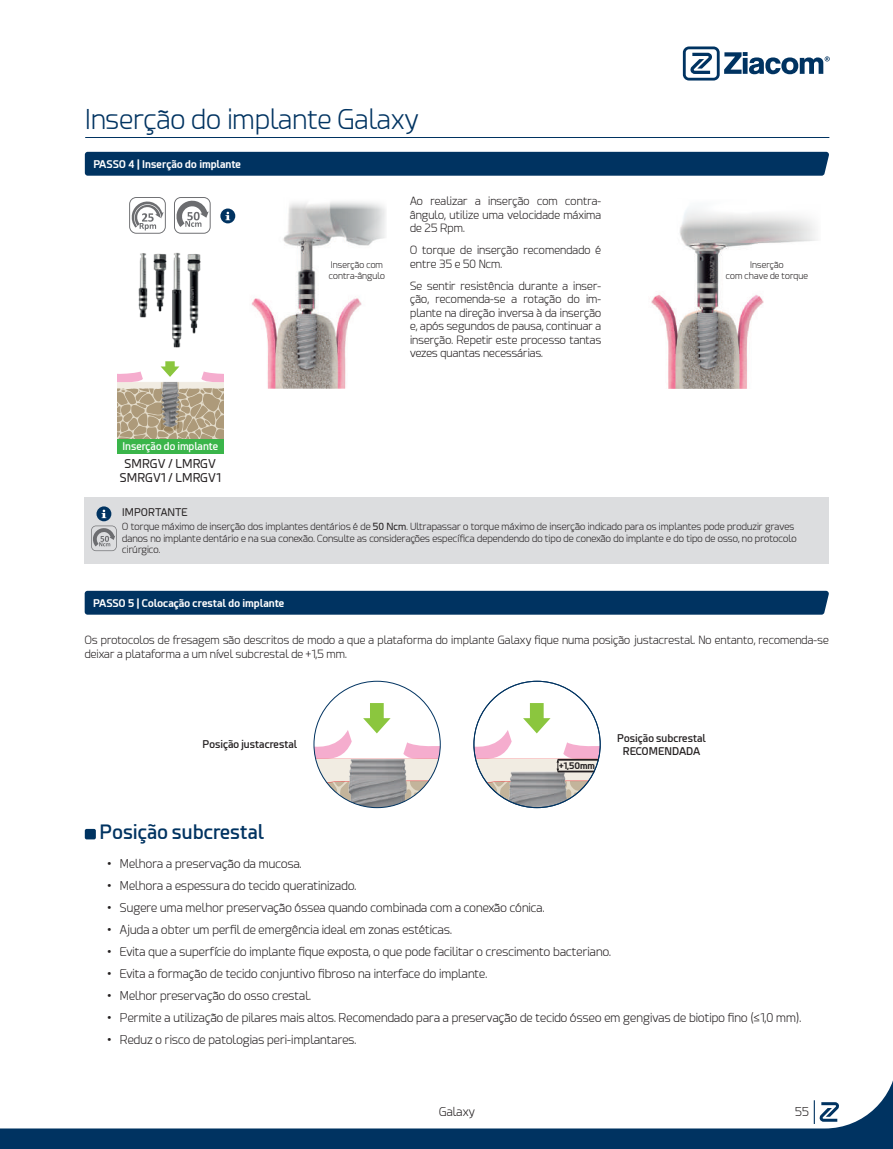
<style>
.page{position:relative;width:893px;height:1149px;background:#fff}
.page>*{position:absolute;margin:0;border:0;box-sizing:border-box;transform-origin:0 0}
.t1{font:300 27px "Esphimere";color:#003361}
.t2{font:600 19.5px "Esphimere";color:#003361}
.t3{font:300 12px "Esphimere";color:#231f20}
.t4{font:12px/14.4px "Esphimere";color:#231f20;text-align:center}
.t5{font:300 11.25px/13.5px "Esphimere";color:#231f20;text-align:justify}
.t6{font:700 10.5px "Esphimere";color:#fff}
.t7{font:600 10.5px/12.3px "Esphimere";color:#231f20;text-align:center}
.t8{font:600 10.5px "Esphimere";color:#fff}
.t9{font:10.5px "Esphimere";color:#231f20}
.t10{font:300 9.75px/11.7px "Esphimere";color:#231f20}
.t11{font:300 9px/10.8px "Esphimere";color:#231f20;text-align:center}
.t12{font:700 9px "Esphimere";color:#231f20}
.s1{font-weight:400}
</style>
<div class="page">
<img style="left:651px;top:208px;width:166px;height:180px">
<img style="left:251px;top:201px;width:135px;height:187px">
<div style="left:85px;top:152px;width:744px;height:24px;background:#003361"></div>
<div style="left:115px;top:439px;width:109px;height:14px;background:#3ab54a"></div>
<svg style="left:129px;top:197px;width:37px;height:37px"></svg>
<svg style="left:174px;top:197px;width:37px;height:37px"></svg>
<div style="left:112px;top:373px;width:5px;height:80px;background:#fff"></div>
<svg style="left:117px;top:361px;width:107px;height:78px"></svg>
<img style="left:162px;top:382px;width:16px;height:44px">
<img style="left:138px;top:253px;width:8px;height:65px">
<img style="left:172px;top:252px;width:9px;height:96px">
<img style="left:146px;top:252px;width:27px;height:66px">
<img style="left:180px;top:252px;width:21px;height:89px">
<svg style="left:220px;top:208px;width:15px;height:15px"></svg>
<svg style="left:225px;top:212px;width:5px;height:8px"></svg>
<div style="left:85px;top:497px;width:744px;height:66px;background:#dcdddf"></div>
<svg style="left:96px;top:506px;width:15px;height:15px"></svg>
<svg style="left:102px;top:509px;width:4px;height:9px"></svg>
<svg style="left:91px;top:525px;width:26px;height:26px"></svg>
<hr style="left:85px;top:137px;width:744px;height:1px;background:#003361">
<div style="left:85px;top:590px;width:744px;height:24px;background:#003361"></div>
<div style="left:85px;top:828px;width:11px;height:11px;background:#003361;border-radius:2px"></div>
<svg style="left:314px;top:702px;width:126px;height:106px"></svg>
<img style="left:348px;top:758px;width:59px;height:49px">
<svg style="left:474px;top:702px;width:126px;height:106px"></svg>
<svg style="left:683px;top:46px;width:147px;height:34px"></svg>
<svg style="left:0;top:1080px;width:893px;height:68px"></svg>
<svg style="left:814px;top:1099px;width:25px;height:24px"></svg>
<h1 class="t1" style="left:85px;top:104px;width:335px">Inserção do implante Galaxy</h1>
<p class="t6" style="left:93px;top:157px;width:149px">PASSO 4 | Inserção do implante</p>
<p class="t11" style="left:329px;top:259px;width:58px;text-align:left">Inserção com contra-ângulo</p>
<p class="t5" style="left:410px;top:194px;width:193px">Ao realizar a inserção com contra&shy;ângulo, utilize uma velocidade máxima de 25 Rpm.</p>
<p class="t5" style="left:410px;top:243px;width:193px">O torque de inserção recomendado é entre 35 e 50 Ncm.</p>
<p class="t5" style="left:410px;top:279px;width:193px">Se sentir resistência durante a inser&shy;ção, recomenda-se a rotação do im&shy;plante na direção inversa à da inserção e, após segundos de pausa, continuar a inserção. Repetir este processo tantas vezes quantas necessárias.</p>
<p class="t11" style="left:726px;top:259px;width:84px">Inserção<br>com chave de torque</p>
<p class="t8" style="left:122px;top:440px;width:97px">Inserção do implante</p>
<p class="t4" style="left:120px;top:456px;width:102px">SMRGV / LMRGV<br>SMRGV1 / LMRGV1</p>
<p class="t9" style="left:122px;top:506px;width:67px">IMPORTANTE</p>
<p class="t10" style="left:122px;top:520px;width:676px">O torque máximo de inserção dos implantes dentários é de <span class="s1">50 Ncm</span>. Ultrapassar o torque máximo de inserção indicado para os implantes pode produzir graves danos no implante dentário e na sua conexão. Consulte as considerações específica dependendo do tipo de conexão do implante e do tipo de osso, no protocolo cirúrgico.</p>
<p class="t6" style="left:93px;top:596px;width:193px">PASSO 5 | Colocação crestal do implante</p>
<p class="t5" style="left:85px;top:633px;width:746px">Os protocolos de fresagem são descritos de modo a que a plataforma do implante Galaxy fique numa posição justacrestal. No entanto, recomenda-se deixar a plataforma a um nível subcrestal de +1,5 mm.</p>
<p class="t7" style="left:202px;top:738px;width:96px">Posição justacrestal</p>
<p class="t7" style="left:617px;top:732px;width:90px">Posição subcrestal<br>RECOMENDADA</p>
<p class="t12" style="left:559px;top:759px;width:37px">+1,50mm</p>
<h2 class="t2" style="left:100px;top:820px;width:166px">Posição subcrestal</h2>
<p class="t3" style="left:107px;top:856px;width:196px">• Melhora a preservação da mucosa.</p>
<p class="t3" style="left:107px;top:878px;width:251px">• Melhora a espessura do tecido queratinizado.</p>
<p class="t3" style="left:107px;top:900px;width:439px">• Sugere uma melhor preservação óssea quando combinada com a conexão cónica.</p>
<p class="t3" style="left:107px;top:922px;width:346px">• Ajuda a obter um perfil de emergência ideal em zonas estéticas.</p>
<p class="t3" style="left:107px;top:944px;width:505px">• Evita que a superfície do implante fique exposta, o que pode facilitar o crescimento bacteriano.</p>
<p class="t3" style="left:107px;top:966px;width:382px">• Evita a formação de tecido conjuntivo fibroso na interface do implante.</p>
<p class="t3" style="left:107px;top:988px;width:205px">• Melhor preservação do osso crestal.</p>
<p class="t3" style="left:107px;top:1010px;width:695px">• Permite a utilização de pilares mais altos. Recomendado para a preservação de tecido ósseo em gengivas de biotipo fino (≤1,0 mm).</p>
<p class="t3" style="left:107px;top:1032px;width:251px">• Reduz o risco de patologias peri-implantares.</p>
<p class="t3" style="left:439px;top:1104px;width:38px">Galaxy</p>
<p class="t3" style="left:795px;top:1104px;width:15px">55</p>
</div>
